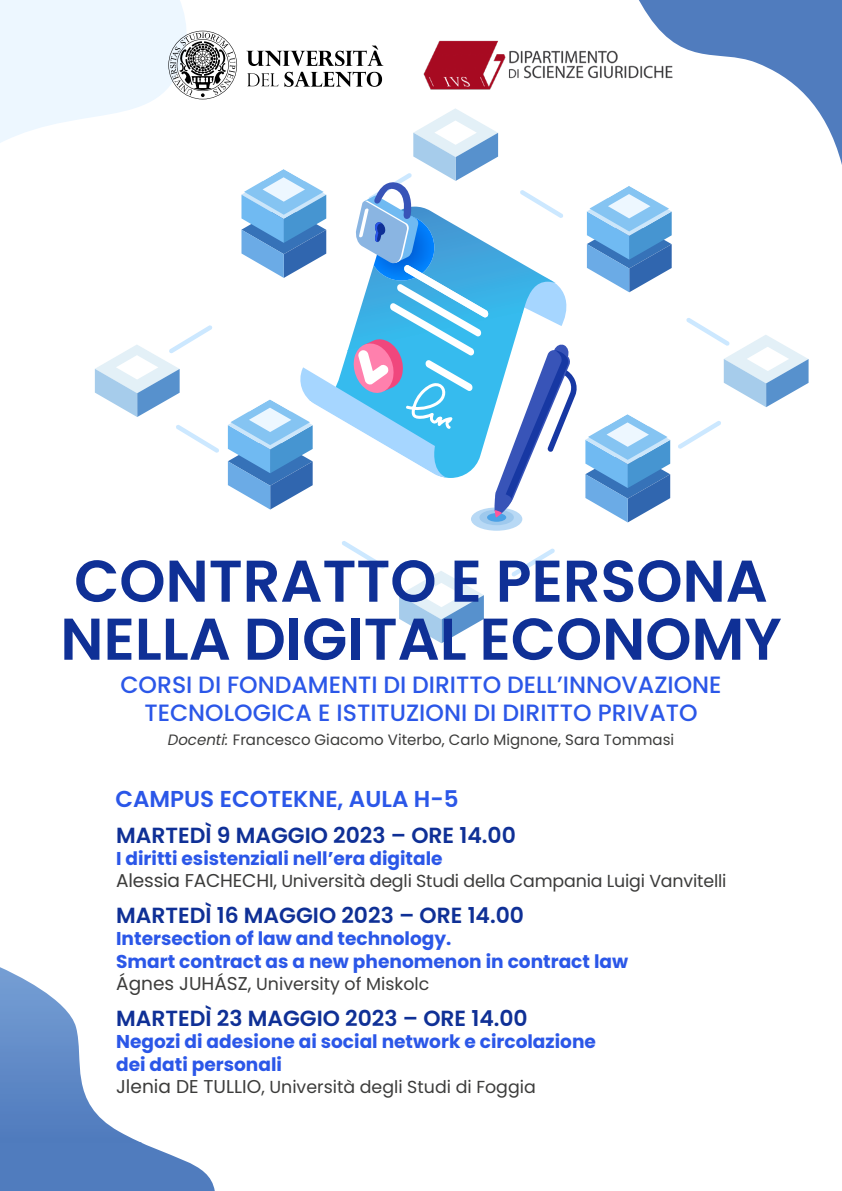
<style>
.page{position:relative;width:842px;height:1191px;background:#fff}
.page>*{position:absolute;margin:0;border:0;box-sizing:border-box;transform-origin:0 0}
.t1{font:600 58.8px/58px "Poppins";color:#0f3096}
.t2{font:500 23.6px/28.3px "Poppins";color:#2b57e8;text-align:center}
.t3{font:600 23px "Poppins";color:#2b57e8}
.t4{font:600 21.9px "Poppins";color:#0f3096}
.t5{font:700 18.6px/22.3px "Poppins";color:#2b57e8}
.t6{font:17.4px "Poppins";letter-spacing:-.01em;color:#3c3c3b}
.t7{font:15px "Poppins";color:#3c3c3b}
.s1{font-style:italic}
.s2{font-size:18.6px}
</style>
<div class="page">
<svg style="left:0;top:967px;width:215px;height:224px"></svg>
<svg style="left:0;top:0;width:95px;height:143px;background:#eef7ff"></svg>
<svg style="left:342px;top:541px;width:43px;height:28px"></svg>
<div style="left:471px;top:507px;width:51px;height:24px;background:#b8d9f5;border-radius:50%"></div>
<div style="left:479px;top:509px;width:35px;height:16px;background:#9ec9ed;border-radius:50%"></div>
<svg style="left:399px;top:548px;width:156px;height:96px"></svg>
<svg style="left:95px;top:0;width:747px;height:522px"></svg>
<img style="left:422px;top:40px;width:251px;height:51px">
<h1 class="t1" style="left:60px;top:552px;width:723px">CONTRATTO E PERSONA<br>NELLA DIGITAL ECONOMY</h1>
<p class="t2" style="left:120px;top:670px;width:603px">CORSI DI FONDAMENTI DI DIRITTO DELL’INNOVAZIONE<br>TECNOLOGICA E ISTITUZIONI DI DIRITTO PRIVATO</p>
<p class="t7" style="left:168px;top:731px;width:508px"><span class="s1">Docenti:</span> Francesco Giacomo Viterbo, Carlo Mignone, Sara Tommasi</p>
<p class="t3" style="left:115px;top:785px;width:345px">CAMPUS ECOTEKNE, AULA H-5</p>
<p class="t4" style="left:116px;top:822px;width:401px">MARTEDÌ 9 MAGGIO 2023 – ORE 14.00</p>
<p class="t5" style="left:116px;top:847px;width:328px">I diritti esistenziali nell’era digitale</p>
<p class="t6" style="left:116px;top:871px;width:612px"><span class="s2">Alessia FACHECHI,</span> Università degli Studi della Campania Luigi Vanvitelli</p>
<p class="t4" style="left:116px;top:903px;width:409px">MARTEDÌ 16 MAGGIO 2023 – ORE 14.00</p>
<p class="t5" style="left:116px;top:928px;width:513px">Intersection of law and technology.<br>Smart contract as a new phenomenon in contract law</p>
<p class="t6" style="left:116px;top:974px;width:315px"><span class="s2">Ágnes JUHÁSZ,</span> University of Miskolc</p>
<p class="t4" style="left:116px;top:1005px;width:413px">MARTEDÌ 23 MAGGIO 2023 – ORE 14.00</p>
<p class="t5" style="left:116px;top:1031px;width:481px">Negozi di adesione ai social network e circolazione dei dati personali</p>
<p class="t6" style="left:116px;top:1076px;width:421px"><span class="s2">Jlenia DE TULLIO</span>, Università degli Studi di Foggia</p>
</div>
